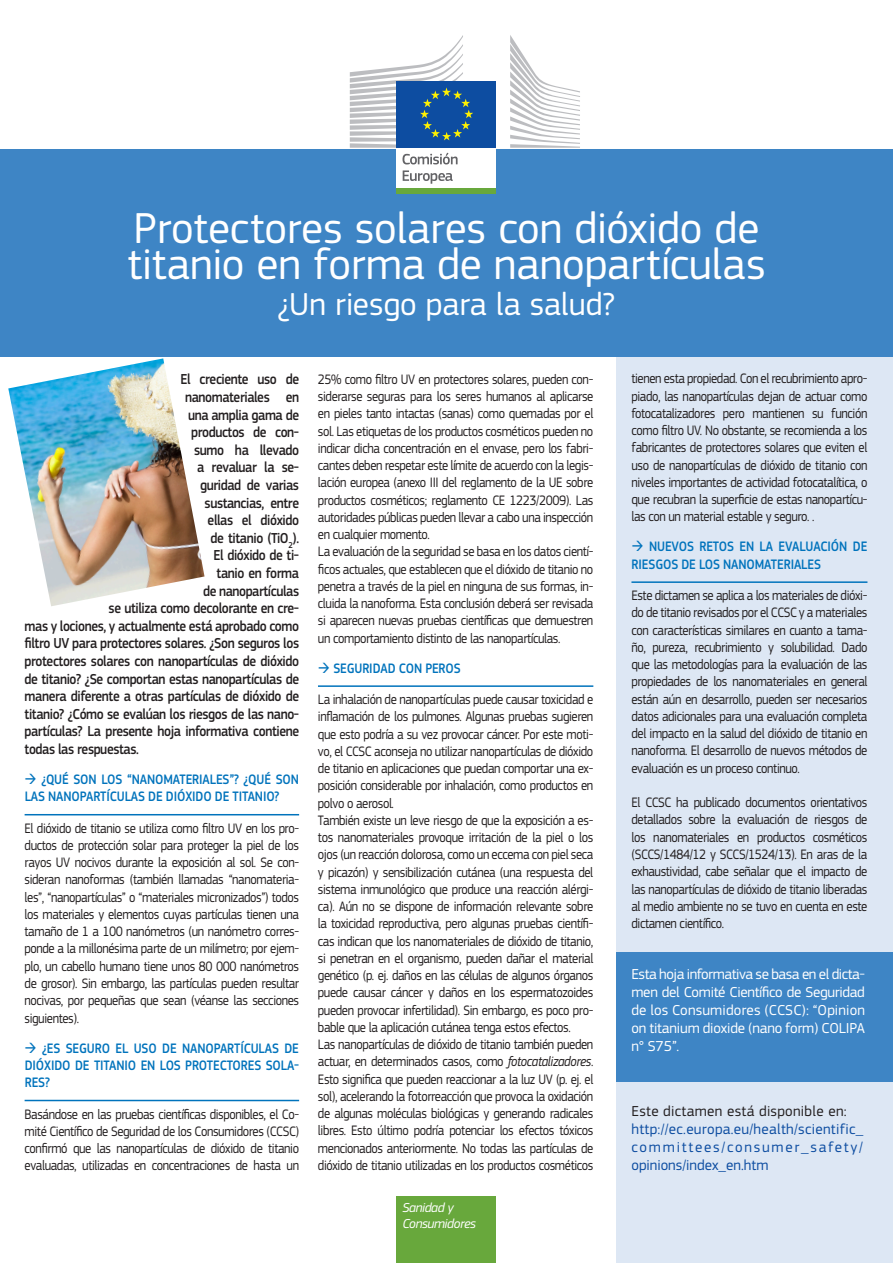
<style>
.page{position:relative;width:893px;height:1263px;background:#fff}
.page>*{position:absolute;margin:0;border:0;box-sizing:border-box;transform-origin:0 0}
.t1{font:45px/36px "EC Square Sans Pro";letter-spacing:-.005em;color:#fff}
.t2{font:33px "EC Square Sans Pro";color:#fff}
.t3{font:500 15px "EC Square Sans Pro";letter-spacing:-.03em;color:#231f20;scale:.89 1}
.t4{font:15px/18px "EC Square Sans Pro";letter-spacing:-.01em;color:#fff;text-align:justify}
.t5{font:15px/18px "EC Square Sans Pro";letter-spacing:.095em;color:#0d4da1;text-align:justify}
.t6{font:15px "EC Square Sans Pro";letter-spacing:.02em;color:#231f20}
.t7{font:14.25px/17.2px "EC Square Sans Pro";letter-spacing:-.03em;color:#231f20;text-align:justify;scale:.89 1}
.t8{font:500 14.25px/17.2px "EC Square Sans Pro";letter-spacing:-.01em;color:#0073bc;scale:.89 1}
.t9{font:italic 13.5px/16.2px "PF Square Sans Pro";letter-spacing:-.03em;color:#fff}
.s1{font-style:italic}
</style>
<div class="page">
<div style="left:617px;top:357px;width:276px;height:906px;background:#dde7f4"></div>
<div style="left:0;top:148px;width:893px;height:209px;background:#3e85c5"></div>
<div style="left:397px;top:1196px;width:99px;height:67px;background:#68a83c"></div>
<div style="left:397px;top:146px;width:99px;height:44px;background:#fff"></div>
<div style="left:397px;top:81px;width:99px;height:67px;background:#0d4da1"></div>
<div style="left:397px;top:189px;width:99px;height:5px;background:#68a83c"></div>
<svg style="left:510px;top:35px;width:70px;height:113px"></svg>
<svg style="left:350px;top:35px;width:123px;height:129px"></svg>
<svg style="left:403px;top:170px;width:50px;height:14px"></svg>
<div style="left:617px;top:952px;width:276px;height:130px;background:#3e85c5"></div>
<img style="left:8px;top:358px;width:197px;height:248px">
<hr style="left:25px;top:814px;width:274px;height:1px;background:#0073bc">
<hr style="left:25px;top:1100px;width:274px;height:1px;background:#0073bc">
<hr style="left:318px;top:685px;width:275px;height:2px;background:#0073bc">
<hr style="left:631px;top:581px;width:236px;height:2px;background:#0073bc">
<h1 class="t1" style="left:127px;top:210px;width:640px">Protectores solares con dióxido de titanio en forma de nanopartículas</h1>
<h2 class="t2" style="left:278px;top:284px;width:338px">¿Un riesgo para la salud?</h2>
<p class="t3" style="left:181px;top:371px;width:135px">El creciente uso de</p>
<p class="t3" style="left:185px;top:388px;width:130px">nanomateriales en</p>
<p class="t3" style="left:188px;top:406px;width:126px">una amplia gama de</p>
<p class="t3" style="left:191px;top:423px;width:123px">productos de con-</p>
<p class="t3" style="left:194px;top:441px;width:119px">sumo ha llevado</p>
<p class="t3" style="left:197px;top:459px;width:116px">a revaluar la se-</p>
<p class="t3" style="left:200px;top:476px;width:113px">guridad de varias</p>
<p class="t3" style="left:205px;top:494px;width:108px">sustancias, entre</p>
<p class="t3" style="left:208px;top:511px;width:104px">ellas el dióxido</p>
<p class="t3" style="left:211px;top:529px;width:101px">de titanio (TiO<sub>2</sub>).</p>
<p class="t3" style="left:214px;top:547px;width:98px">El dióxido de ti-</p>
<p class="t3" style="left:217px;top:564px;width:94px">tanio en forma</p>
<p class="t3" style="left:203px;top:582px;width:109px">de nanopartículas</p>
<p class="t3" style="left:109px;top:599px;width:216px">se utiliza como decolorante en cre-</p>
<p class="t3" style="left:25px;top:617px;width:310px">mas y lociones, y actualmente está aprobado como</p>
<p class="t3" style="left:25px;top:635px;width:310px">filtro UV para protectores solares. ¿Son seguros los</p>
<p class="t3" style="left:25px;top:652px;width:310px">protectores solares con nanopartículas de dióxido</p>
<p class="t3" style="left:25px;top:670px;width:310px">de titanio? ¿Se comportan estas nanopartículas de</p>
<p class="t3" style="left:25px;top:687px;width:310px">manera diferente a otras partículas de dióxido de</p>
<p class="t3" style="left:25px;top:705px;width:310px">titanio? ¿Cómo se evalúan los riesgos de las nano-</p>
<p class="t3" style="left:25px;top:723px;width:310px">partículas? La presente hoja informativa contiene</p>
<p class="t3" style="left:25px;top:740px;width:130px">todas las respuestas.</p>
<p class="t8" style="left:25px;top:771px;width:310px">→ ¿QUÉ SON LOS “NANOMATERIALES”? ¿QUÉ SON<br>LAS NANOPARTÍCULAS DE DIÓXIDO DE TITANIO?</p>
<p class="t7" style="left:25px;top:819px;width:310px">El dióxido de titanio se utiliza como filtro UV en los pro&shy;ductos de protección solar para proteger la piel de los rayos UV nocivos durante la exposición al sol. Se con&shy;sideran nanoformas (también llamadas “nanomateria&shy;les”, “nanopartículas” o “materiales micronizados”) todos los materiales y elementos cuyas partículas tienen una tamaño de 1 a 100 nanómetros (un nanómetro corres&shy;ponde a la millonésima parte de un milímetro; por ejem&shy;plo, un cabello humano tiene unos 80 000 nanómetros de grosor). Sin embargo, las partículas pueden resultar nocivas, por pequeñas que sean (véanse las secciones siguientes).</p>
<p class="t8" style="left:25px;top:1039px;width:310px;text-align:justify">→ ¿ES SEGURO EL USO DE NANOPARTÍCULAS DE DIÓXIDO DE TITANIO EN LOS PROTECTORES SOLA-RES?</p>
<p class="t7" style="left:25px;top:1105px;width:310px">Basándose en las pruebas científicas disponibles, el Co&shy;mité Científico de Seguridad de los Consumidores (CCSC) confirmó que las nanopartículas de dióxido de titanio evaluadas, utilizadas en concentraciones de hasta un</p>
<p class="t7" style="left:318px;top:371px;width:311px;text-align:left">25% como filtro UV en protectores solares, pueden con&shy;siderarse seguras para los seres humanos al aplicarse en pieles tanto intactas (sanas) como quemadas por el sol. Las etiquetas de los productos cosméticos pueden no indicar dicha concentración en el envase, pero los fabri&shy;cantes deben respetar este límite de acuerdo con la legis&shy;lación europea (anexo III del reglamento de la UE sobre productos cosméticos; reglamento CE 1223/2009). Las autoridades públicas pueden llevar a cabo una inspección en cualquier momento.<br>La evaluación de la seguridad se basa en los datos cientí&shy;ficos actuales, que establecen que el dióxido de titanio no penetra a través de la piel en ninguna de sus formas, in&shy;cluida la nanoforma. Esta conclusión deberá ser revisada si aparecen nuevas pruebas científicas que demuestren un comportamiento distinto de las nanopartículas.</p>
<p class="t8" style="left:318px;top:660px;width:162px">→ SEGURIDAD CON PEROS</p>
<p class="t7" style="left:318px;top:691px;width:311px;text-align:left">La inhalación de nanopartículas puede causar toxicidad e inflamación de los pulmones. Algunas pruebas sugieren que esto podría a su vez provocar cáncer. Por este moti&shy;vo, el CCSC aconseja no utilizar nanopartículas de dióxido de titanio en aplicaciones que puedan comportar una ex&shy;posición considerable por inhalación, como productos en polvo o aerosol.<br>También existe un leve riesgo de que la exposición a es&shy;tos nanomateriales provoque irritación de la piel o los ojos (un reacción dolorosa, como un eccema con piel seca y picazón) y sensibilización cutánea (una respuesta del sistema inmunológico que produce una reacción alérgi&shy;ca). Aún no se dispone de información relevante sobre la toxicidad reproductiva, pero algunas pruebas científi&shy;cas indican que los nanomateriales de dióxido de titanio, si penetran en el organismo, pueden dañar el material genético (p. ej. daños en las células de algunos órganos puede causar cáncer y daños en los espermatozoides pueden provocar infertilidad). Sin embargo, es poco pro&shy;bable que la aplicación cutánea tenga estos efectos.<br>Las nanopartículas de dióxido de titanio también pueden actuar, en determinados casos, como <span class="s1">fotocatalizadores</span>.<br>Esto significa que pueden reaccionar a la luz UV (p. ej. el sol), acelerando la fotorreacción que provoca la oxidación de algunas moléculas biológicas y generando radicales libres. Esto último podría potenciar los efectos tóxicos mencionados anteriormente. No todas las partículas de dióxido de titanio utilizadas en los productos cosméticos</p>
<p class="t9" style="left:402px;top:1199px;width:75px">Sanidad y<br>Consumidores</p>
<p class="t7" style="left:631px;top:370px;width:267px">tienen esta propiedad. Con el recubrimiento apro&shy;piado, las nanopartículas dejan de actuar como fotocatalizadores pero mantienen su función como filtro UV. No obstante, se recomienda a los fabricantes de protectores solares que eviten el uso de nanopartículas de dióxido de titanio con niveles importantes de actividad fotocatalítica, o que recubran la superficie de estas nanopartícu&shy;las con un material estable y seguro. .</p>
<p class="t8" style="left:631px;top:538px;width:267px">→ NUEVOS RETOS EN LA EVALUACIÓN DE<br>RIESGOS DE LOS NANOMATERIALES</p>
<p class="t7" style="left:631px;top:587px;width:267px">Este dictamen se aplica a los materiales de dióxi&shy;do de titanio revisados por el CCSC y a materiales con características similares en cuanto a tama&shy;ño, pureza, recubrimiento y solubilidad. Dado que las metodologías para la evaluación de las propiedades de los nanomateriales en general están aún en desarrollo, pueden ser necesarios datos adicionales para una evaluación completa del impacto en la salud del dióxido de titanio en nanoforma. El desarrollo de nuevos métodos de evaluación es un proceso continuo.</p>
<p class="t7" style="left:631px;top:794px;width:267px">El CCSC ha publicado documentos orientativos detallados sobre la evaluación de riesgos de los nanomateriales en productos cosméticos (SCCS/1484/12 y SCCS/1524/13). En aras de la exhaustividad, cabe señalar que el impacto de las nanopartículas de dióxido de titanio liberadas al medio ambiente no se tuvo en cuenta en este dictamen científico.</p>
<p class="t4" style="left:631px;top:965px;width:235px">Esta hoja informativa se basa en el dicta&shy;men del Comité Científico de Seguridad de los Consumidores (CCSC): “Opinion on titanium dioxide (nano form) COLIPA n° S75”.</p>
<p class="t6" style="left:631px;top:1102px;width:217px">Este dictamen está disponible en:</p>
<p class="t5" style="left:631px;top:1120px;width:233px">http://ec.europa.eu/health/scientific_ committees/consumer_safety/ opinions/index_en.htm</p>
</div>
